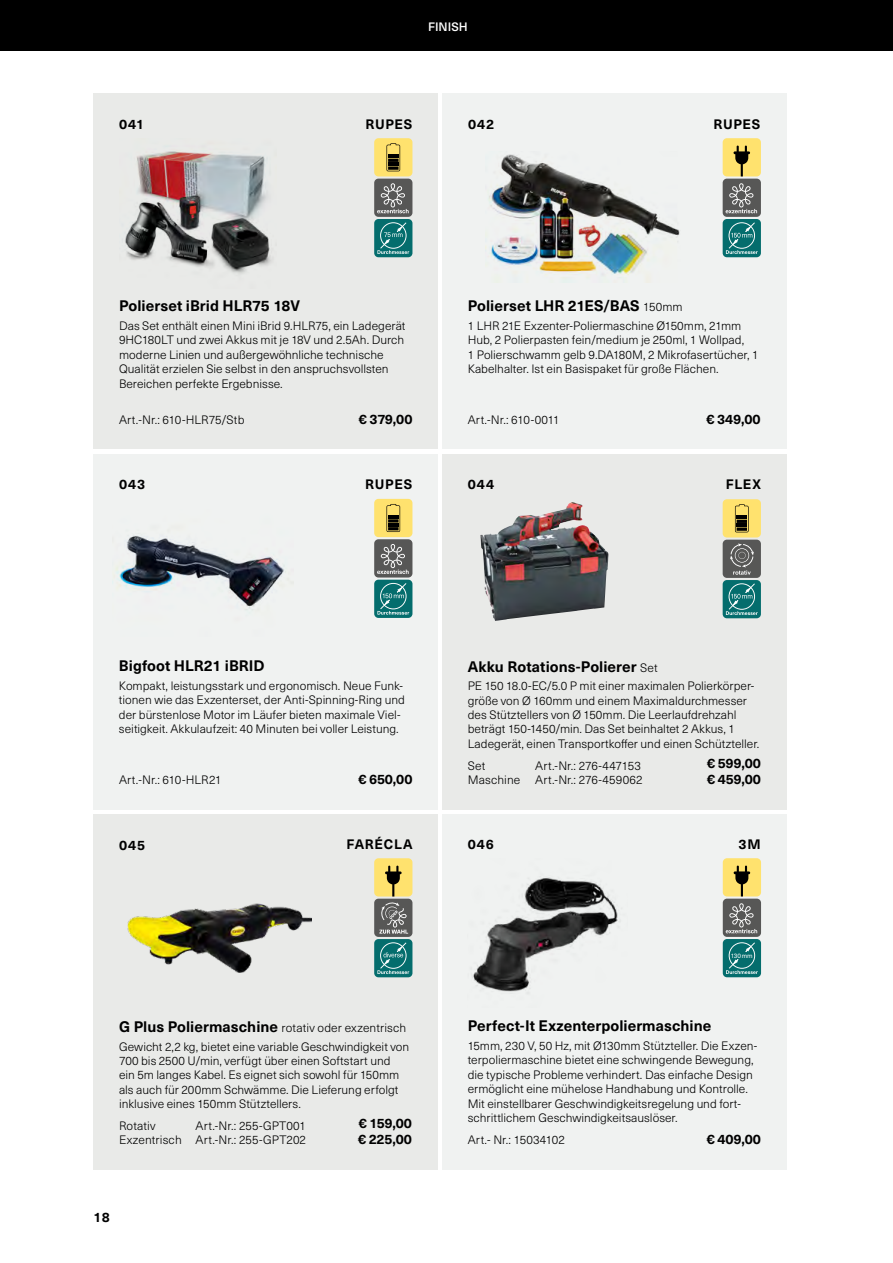
<style>
.page{position:relative;width:893px;height:1263px;background:#fff}
.page>*{position:absolute;margin:0;border:0;box-sizing:border-box;transform-origin:0 0}
.t1{font:700 15px "Neue Haas Unica W1 G";letter-spacing:.005em;color:#000}
.t2{font:700 13.5px "Neue Haas Unica W1 G";letter-spacing:.045em;color:#000}
.t3{font:700 13.5px/16.2px "Neue Haas Unica W1 G";letter-spacing:-.01em;color:#000}
.t4{font:700 13.5px/16.2px "Neue Haas Unica W1 G";letter-spacing:-.015em;color:#000}
.t5{font:300 12px/14.4px "Neue Haas Unica W1 G";color:#000}
.t6{font:500 12px "Neue Haas Unica W1 G";color:#fff}
.t7{font:6.45px "Neue Haas Unica W1 G";color:#fff}
.s1{font-weight:300;font-size:12px}
.s2{font-weight:700;font-size:15px}
</style>
<div class="page">
<div style="left:0;top:0;width:893px;height:51px;background:#000"></div>
<div style="left:94px;top:94px;width:344px;height:355px;background:#e9eae8"></div>
<div style="left:94px;top:814px;width:344px;height:355px;background:#e9eae8"></div>
<div style="left:442px;top:454px;width:345px;height:355px;background:#e9eae8"></div>
<div style="left:94px;top:454px;width:344px;height:355px;background:#f0f2f1"></div>
<div style="left:442px;top:94px;width:345px;height:355px;background:#f0f2f1"></div>
<div style="left:442px;top:814px;width:345px;height:355px;background:#f0f2f1"></div>
<img style="left:485px;top:154px;width:195px;height:129px">
<img style="left:125px;top:151px;width:147px;height:123px">
<img style="left:480px;top:502px;width:128px;height:119px">
<img style="left:127px;top:903px;width:184px;height:70px">
<img style="left:472px;top:877px;width:148px;height:115px">
<div style="left:723px;top:858px;width:38px;height:38px;background:#ffe26e;border-radius:4px"></div>
<svg style="left:734px;top:865px;width:16px;height:31px"></svg>
<div style="left:723px;top:899px;width:38px;height:38px;background:#575756;border-radius:4px"></div>
<svg style="left:726px;top:903px;width:31px;height:30px"></svg>
<div style="left:723px;top:939px;width:38px;height:38px;background:#046d6d;border-radius:4px"></div>
<svg style="left:726px;top:942px;width:32px;height:32px"></svg>
<img style="left:116px;top:535px;width:170px;height:75px">
<div style="left:374px;top:499px;width:38px;height:38px;background:#ffe26e;border-radius:4px"></div>
<svg style="left:386px;top:504px;width:14px;height:28px"></svg>
<svg style="left:388px;top:519px;width:11px;height:4px"></svg>
<hr style="left:388px;top:515px;width:11px;height:4px;background:#000">
<div style="left:374px;top:539px;width:38px;height:38px;background:#575756;border-radius:4px"></div>
<svg style="left:377px;top:544px;width:32px;height:30px"></svg>
<div style="left:374px;top:580px;width:38px;height:38px;background:#046d6d;border-radius:4px"></div>
<svg style="left:377px;top:583px;width:32px;height:32px"></svg>
<div style="left:374px;top:138px;width:38px;height:38px;background:#ffe26e;border-radius:4px"></div>
<svg style="left:386px;top:143px;width:14px;height:28px"></svg>
<div style="left:723px;top:499px;width:38px;height:38px;background:#ffe26e;border-radius:4px"></div>
<svg style="left:735px;top:504px;width:14px;height:28px"></svg>
<div style="left:723px;top:138px;width:38px;height:38px;background:#ffe26e;border-radius:4px"></div>
<svg style="left:733px;top:146px;width:17px;height:30px"></svg>
<div style="left:374px;top:858px;width:38px;height:38px;background:#ffe26e;border-radius:4px"></div>
<svg style="left:385px;top:865px;width:17px;height:31px"></svg>
<div style="left:723px;top:179px;width:38px;height:38px;background:#575756;border-radius:4px"></div>
<svg style="left:726px;top:183px;width:31px;height:30px"></svg>
<div style="left:374px;top:179px;width:38px;height:38px;background:#575756;border-radius:4px"></div>
<svg style="left:377px;top:183px;width:32px;height:30px"></svg>
<div style="left:374px;top:899px;width:38px;height:38px;background:#575756;border-radius:4px"></div>
<svg style="left:379px;top:902px;width:29px;height:32px"></svg>
<div style="left:723px;top:540px;width:38px;height:38px;background:#575756;border-radius:4px"></div>
<svg style="left:730px;top:543px;width:24px;height:32px"></svg>
<div style="left:723px;top:219px;width:38px;height:38px;background:#046d6d;border-radius:4px"></div>
<svg style="left:726px;top:222px;width:32px;height:32px"></svg>
<div style="left:723px;top:580px;width:38px;height:38px;background:#046d6d;border-radius:4px"></div>
<svg style="left:726px;top:583px;width:32px;height:32px"></svg>
<div style="left:374px;top:939px;width:38px;height:38px;background:#046d6d;border-radius:4px"></div>
<svg style="left:377px;top:942px;width:32px;height:32px"></svg>
<div style="left:374px;top:219px;width:38px;height:38px;background:#046d6d;border-radius:4px"></div>
<svg style="left:377px;top:222px;width:32px;height:32px"></svg>
<p class="t6" style="left:428px;top:18px;width:41px">FINISH</p>
<p class="t2" style="left:365px;top:114px;width:49px">RUPES</p>
<p class="t2" style="left:119px;top:114px;width:27px">041</p>
<p class="t2" style="left:468px;top:114px;width:28px">042</p>
<p class="t2" style="left:713px;top:114px;width:49px">RUPES</p>
<p class="t1" style="left:119px;top:294px;width:182px">Polierset iBrid HLR75 18V</p>
<p class="t5" style="left:119px;top:318px;width:288px">Das Set enthält einen Mini iBrid 9.HLR75, ein Ladegerät 9HC180LT und zwei Akkus mit je 18V und 2.5Ah. Durch moderne Linien und außergewöhnliche technische Qualität erzielen Sie selbst in den anspruchsvollsten Bereichen perfekte Ergebnisse.</p>
<p class="t5" style="left:119px;top:412px;width:127px">Art.-Nr.: 610-HLR75/Stb</p>
<p class="t2" style="left:359px;top:409px;width:55px">€ 379,00</p>
<p class="t1" style="left:468px;top:294px;width:217px">Polierset LHR 21ES/BAS <span class="s1">150mm</span></p>
<p class="t5" style="left:468px;top:318px;width:292px">1 LHR 21E Exzenter-Poliermaschine Ø150mm, 21mm Hub, 2 Polierpasten fein/medium je 250ml, 1 Wollpad,<br>1 Polierschwamm gelb 9.DA180M, 2 Mikrofasertücher, 1<br>Kabelhalter. Ist ein Basispaket für große Flächen.</p>
<p class="t5" style="left:468px;top:412px;width:94px">Art.-Nr.: 610-0011</p>
<p class="t2" style="left:707px;top:409px;width:56px">€ 349,00</p>
<p class="t2" style="left:119px;top:474px;width:28px">043</p>
<p class="t2" style="left:365px;top:474px;width:49px">RUPES</p>
<p class="t2" style="left:468px;top:474px;width:28px">044</p>
<p class="t2" style="left:726px;top:474px;width:37px">FLEX</p>
<p class="t1" style="left:119px;top:654px;width:147px">Bigfoot HLR21 iBRID</p>
<p class="t5" style="left:119px;top:678px;width:287px">Kompakt, leistungsstark und ergonomisch. Neue Funk&shy;tionen wie das Exzenterset, der Anti-Spinning-Ring und der bürstenlose Motor im Läufer bieten maximale Viel&shy;seitigkeit. Akkulaufzeit: 40 Minuten bei voller Leistung.</p>
<p class="t2" style="left:358px;top:769px;width:56px">€ 650,00</p>
<p class="t5" style="left:119px;top:772px;width:104px">Art.-Nr.: 610-HLR21</p>
<p class="t2" style="left:119px;top:834px;width:28px">045</p>
<p class="t2" style="left:346px;top:834px;width:68px">FARÉCLA</p>
<p class="t5" style="left:119px;top:1018px;width:292px;line-height:18.6px"><span class="s2">G Plus Poliermaschine</span> rotativ oder exzentrisch<br>Gewicht 2,2 kg, bietet eine variable Geschwindigkeit von</p>
<p class="t5" style="left:119px;top:1053px;width:282px">700 bis 2500 U/min, verfügt über einen Softstart und ein 5m langes Kabel. Es eignet sich sowohl für 150mm als auch für 200mm Schwämme. Die Lieferung erfolgt inklusive eines 150mm Stütztellers.</p>
<p class="t5" style="left:119px;top:1117px;width:189px;text-align:right">Art.-Nr.: 255-GPT001<br>Exzentrisch Art.-Nr.: 255-GPT202</p>
<p class="t5" style="left:119px;top:1117px;width:38px">Rotativ</p>
<p class="t4" style="left:358px;top:1114px;width:55px">€ 159,00 € 225,00</p>
<p class="t2" style="left:94px;top:1207px;width:18px">18</p>
<p class="t1" style="left:468px;top:655px;width:192px">Akku Rotations-Polierer <span class="s1">Set</span></p>
<p class="t5" style="left:468px;top:678px;width:293px">PE 150 18.0-EC/5.0 P mit einer maximalen Polierkörper&shy;größe von Ø 160mm und einem Maximaldurchmesser des Stütztellers von Ø 150mm. Die Leerlaufdrehzahl beträgt 150-1450/min. Das Set beinhaltet 2 Akkus, 1<br>Ladegerät, einen Transportkoffer und einen Schützteller.</p>
<p class="t5" style="left:468px;top:758px;width:19px">Set</p>
<p class="t5" style="left:468px;top:758px;width:176px;text-align:right">Art.-Nr.: 276-447153<br>Maschine Art.-Nr.: 276-459062</p>
<p class="t3" style="left:707px;top:754px;width:55px">€ 599,00 € 459,00</p>
<p class="t2" style="left:468px;top:834px;width:28px">046</p>
<p class="t2" style="left:739px;top:834px;width:24px">3M</p>
<p class="t7" style="left:731px;top:950px;width:23px">130 mm</p>
<p class="t1" style="left:468px;top:1014px;width:245px">Perfect-It Exzenterpoliermaschine</p>
<p class="t5" style="left:468px;top:1038px;width:291px">15mm, 230 V, 50 Hz, mit Ø130mm Stützteller. Die Exzen&shy;terpoliermaschine bietet eine schwingende Bewegung, die typische Probleme verhindert. Das einfache Design ermöglicht eine mühelose Handhabung und Kontrolle.<br>Mit einstellbarer Geschwindigkeitsregelung und fort&shy;schrittlichem Geschwindigkeitsauslöser.</p>
<p class="t5" style="left:468px;top:1132px;width:99px">Art.- Nr.: 15034102</p>
<p class="t2" style="left:707px;top:1129px;width:56px">€ 409,00</p>
</div>
